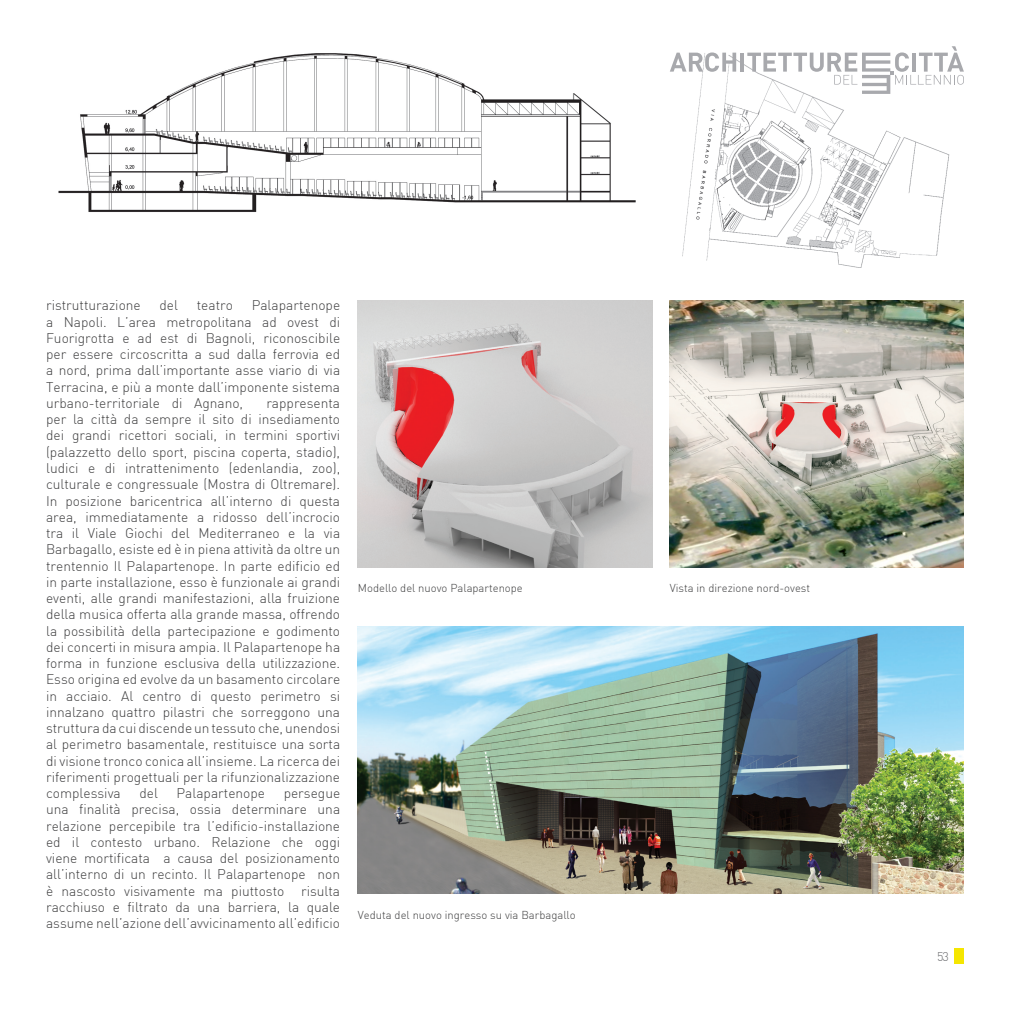
<style>
.page{position:relative;width:1010px;height:1010px;background:#fff}
.page>*{position:absolute;margin:0;border:0;box-sizing:border-box;transform-origin:0 0}
.t1{font:300 13.75px/16.2px "DIN";color:#3e3e3f;text-align:justify}
.t2{font:300 12.5px "DIN";color:#6c6d70}
.t3{font:300 11.25px "DIN";color:#3e3e3f}
</style>
<div class="page">
<img style="left:58px;top:53px;width:578px;height:159px">
<div style="left:954px;top:948px;width:10px;height:16px;background:#f5e601"></div>
<img style="left:358px;top:300px;width:294px;height:268px">
<img style="left:670px;top:300px;width:294px;height:268px">
<img style="left:358px;top:626px;width:606px;height:268px">
<img style="left:682px;top:53px;width:268px;height:215px">
<svg style="left:670px;top:52px;width:66px;height:20px"></svg>
<hr style="left:741px;top:53px;width:3px;height:19px;background:#a8a9ad">
<svg style="left:747px;top:46px;width:217px;height:48px"></svg>
<p class="t1" style="left:46px;top:297px;width:296px;text-indent:206px">Palapartenope a Napoli. L’area metropolitana ad ovest di Fuorigrotta e ad est di Bagnoli, riconoscibile per essere circoscritta a sud dalla ferrovia ed a nord, prima dall’importante asse viario di via Terracina, e più a monte dall’imponente sistema urbano-territoriale di Agnano,</p>
<p class="t1" style="left:46px;top:297px;width:96px">ristrutturazione</p>
<p class="t1" style="left:160px;top:297px;width:20px">del</p>
<p class="t1" style="left:197px;top:297px;width:38px">teatro</p>
<p class="t1" style="left:46px;top:395px;width:296px;text-indent:220px">rappresenta per la città da sempre il sito di insediamento dei grandi ricettori sociali, in termini sportivi (palazzetto dello sport, piscina coperta, stadio), ludici e di intrattenimento (edenlandia, zoo), culturale e congressuale (Mostra di Oltremare).<br>In posizione baricentrica all’interno di questa area, immediatamente a ridosso dell’incrocio tra il Viale Giochi del Mediterraneo e la via Barbagallo, esiste ed è in piena attività da oltre un trentennio Il Palapartenope. In parte edificio ed in parte installazione, esso è funzionale ai grandi eventi, alle grandi manifestazioni, alla fruizione della musica offerta alla grande massa, offrendo la possibilità della partecipazione e godimento dei concerti in misura ampia. Il Palapartenope ha forma in funzione esclusiva della utilizzazione.<br>Esso origina ed evolve da un basamento circolare in acciaio. Al centro di questo perimetro si innalzano quattro pilastri che sorreggono una struttura da cui discende un tessuto che, unendosi al perimetro basamentale, restituisce una sorta di visione tronco conica all’insieme. La ricerca dei riferimenti progettuali per la rifunzionalizzazione complessiva</p>
<p class="t1" style="left:139px;top:785px;width:20px">del</p>
<p class="t1" style="left:177px;top:785px;width:90px">Palapartenope</p>
<p class="t1" style="left:46px;top:785px;width:296px;text-indent:238px">persegue una finalità precisa, ossia determinare una relazione percepibile tra l’edificio-installazione ed il contesto urbano. Relazione che oggi viene mortificata a causa del posizionamento all’interno di un recinto. Il Palapartenope non è nascosto visivamente ma piuttosto risulta racchiuso e filtrato da una barriera, la quale assume nell’azione dell’avvicinamento all’edificio</p>
<p class="t3" style="left:358px;top:581px;width:166px">Modello del nuovo Palapartenope</p>
<p class="t3" style="left:670px;top:581px;width:142px">Vista in direzione nord-ovest</p>
<p class="t3" style="left:358px;top:908px;width:219px">Veduta del nuovo ingresso su via Barbagallo</p>
<p class="t2" style="left:937px;top:948px;width:13px">53</p>
</div>
